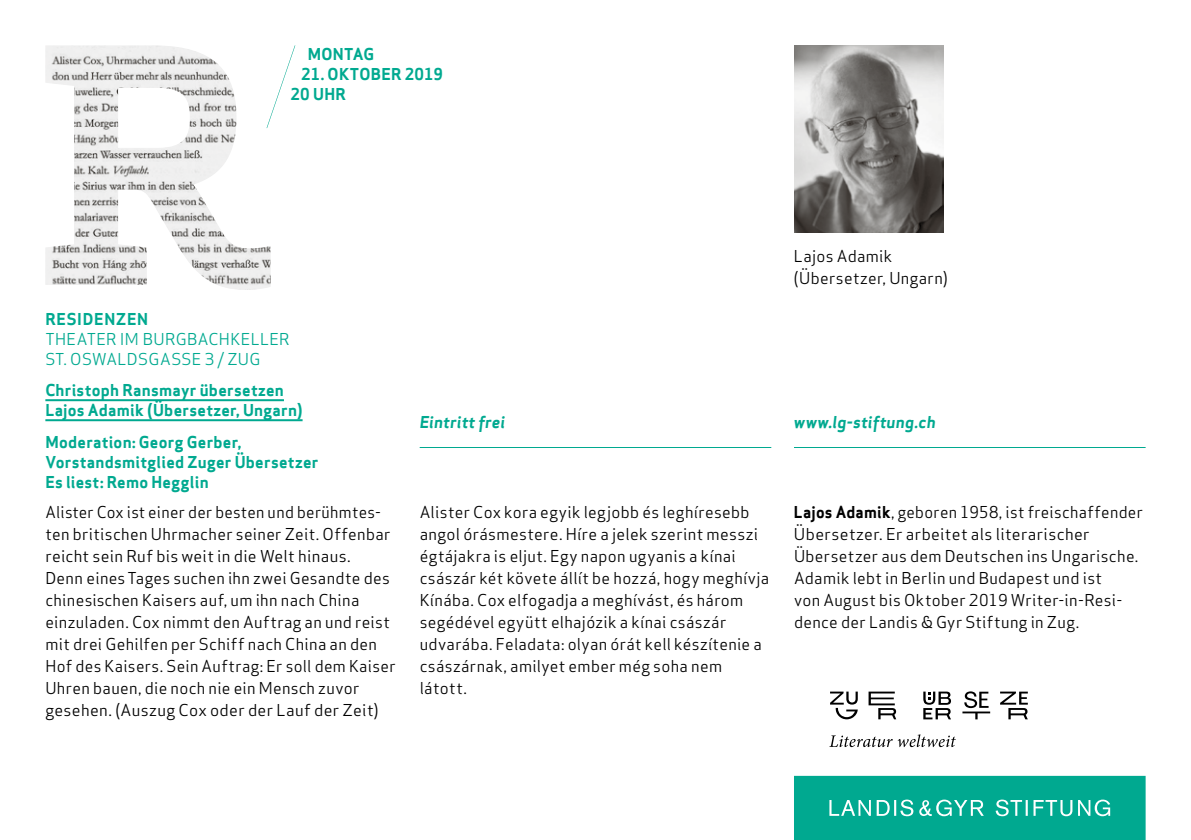
<style>
.page{position:relative;width:1191px;height:840px;background:#fff}
.page>*{position:absolute;margin:0;border:0;box-sizing:border-box;transform-origin:0 0}
.t1{font:16px/22px "Apex Sans Book T";letter-spacing:.02em;color:#000}
.t2{font:16px/20px "Apex Sans Bold T";letter-spacing:.02em;color:#00a990}
.t3{font:16px/20px "Apex Sans Book T";letter-spacing:.02em;color:#00a990}
.t4{font:16px "Apex Sans Bold Italic T";letter-spacing:.01em;color:#00a990}
.t5{font:16px "Apex Sans Bold T";letter-spacing:.045em;color:#00a990}
.s1{font-family:"Apex Sans Bold T"}
</style>
<div class="page">
<svg style="left:270px;top:45px;width:25px;height:75px"></svg>
<svg style="left:794px;top:775px;width:351px;height:64px;background:#12af97"></svg>
<hr style="left:420px;top:447px;width:351px;height:1px;background:#00a990">
<hr style="left:794px;top:447px;width:351px;height:1px;background:#00a990">
<hr style="left:45px;top:399px;width:239px;height:2px;background:#00a990">
<hr style="left:45px;top:419px;width:257px;height:2px;background:#00a990">
<svg style="left:45px;top:45px;width:225px;height:245px"></svg>
<svg style="left:868px;top:691px;width:28px;height:28px"></svg>
<svg style="left:830px;top:691px;width:27px;height:28px"></svg>
<svg style="left:830px;top:734px;width:126px;height:12px"></svg>
<svg style="left:923px;top:691px;width:28px;height:28px"></svg>
<svg style="left:962px;top:691px;width:28px;height:28px"></svg>
<svg style="left:1000px;top:691px;width:27px;height:28px"></svg>
<img style="left:794px;top:45px;width:149px;height:187px">
<p class="t2" style="left:308px;top:44px;width:68px">MONTAG</p>
<p class="t2" style="left:290px;top:64px;width:154px;text-indent:11px">21. OKTOBER 2019<br>20 UHR</p>
<p class="t1" style="left:794px;top:244px;width:155px">Lajos Adamik (Übersetzer, Ungarn)</p>
<p class="t5" style="left:45px;top:308px;width:104px">RESIDENZEN</p>
<p class="t3" style="left:45px;top:329px;width:246px">THEATER IM BURGBACHKELLER<br>ST. OSWALDSGASSE 3 / ZUG</p>
<p class="t2" style="left:45px;top:380px;width:259px">Christoph Ransmayr übersetzen<br>Lajos Adamik (Übersetzer, Ungarn)</p>
<p class="t2" style="left:45px;top:431px;width:275px">Moderation: Georg Gerber,<br>Vorstandsmitglied Zuger Übersetzer<br>Es liest: Remo Hegglin</p>
<p class="t4" style="left:420px;top:411px;width:87px">Eintritt frei</p>
<p class="t4" style="left:794px;top:411px;width:143px">www.lg-stiftung.ch</p>
<p class="t1" style="left:45px;top:500px;width:352px">Alister Cox ist einer der besten und berühmtes&shy;ten britischen Uhrmacher seiner Zeit. Offenbar reicht sein Ruf bis weit in die Welt hinaus.<br>Denn eines Tages suchen ihn zwei Gesandte des chinesischen Kaisers auf, um ihn nach China einzuladen. Cox nimmt den Auftrag an und reist mit drei Gehilfen per Schiff nach China an den Hof des Kaisers. Sein Auftrag: Er soll dem Kaiser Uhren bauen, die noch nie ein Mensch zuvor gesehen. (Auszug Cox oder der Lauf der Zeit)</p>
<p class="t1" style="left:420px;top:500px;width:351px">Alister Cox kora egyik legjobb és leghíresebb angol órásmestere. Híre a jelek szerint messzi égtájakra is eljut. Egy napon ugyanis a kínai császár két követe állít be hozzá, hogy meghívja Kínába. Cox elfogadja a meghívást, és három segédével együtt elhajózik a kínai császár udvarába. Feladata: olyan órát kell készítenie a császárnak, amilyet ember még soha nem látott.</p>
<p class="t1" style="left:794px;top:500px;width:350px"><span class="s1">Lajos Adamik</span>, geboren 1958, ist freischaffender Übersetzer. Er arbeitet als literarischer Übersetzer aus dem Deutschen ins Ungarische.<br>Adamik lebt in Berlin und Budapest und ist<br>von August bis Oktober 2019 Writer-in-Resi&shy;dence der Landis &amp; Gyr Stiftung in Zug.</p>
</div>
